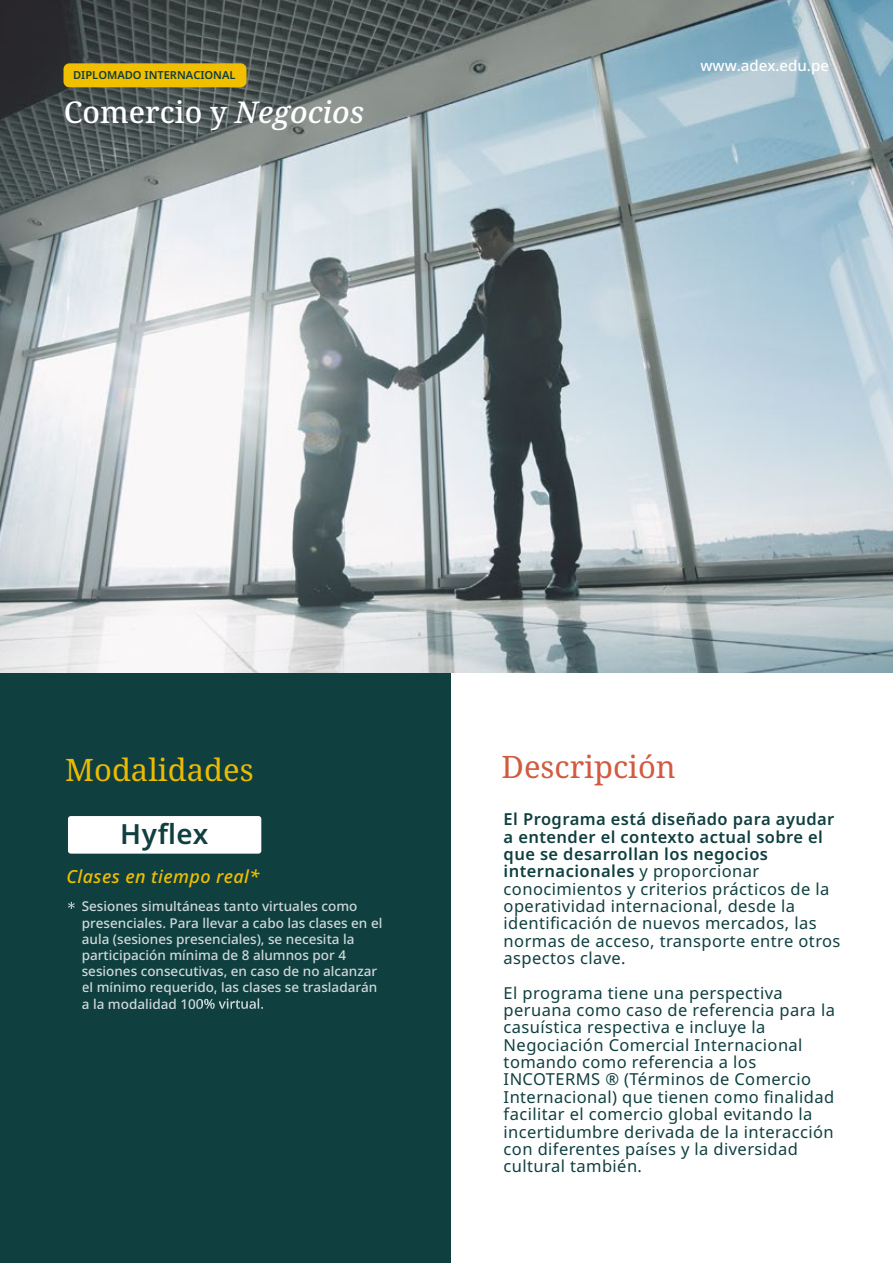
<style>
.page{position:relative;width:893px;height:1263px;background:#fff}
.page>*{position:absolute;margin:0;border:0;box-sizing:border-box;transform-origin:0 0}
.t1{font:30.9px "Noto Serif";color:#ecbb00}
.t2{font:30.9px "Noto Serif";color:#d25a40}
.t3{font:500 30px "Noto Serif";color:#fff}
.t4{font:600 27.75px "Noto Sans";color:#103f40}
.t5{font:italic 500 18px "Noto Sans";letter-spacing:.025em;color:#efbf00}
.t6{font:16.5px/17.4px "Noto Sans";letter-spacing:.025em;color:#103f40}
.t7{font:500 15px "Noto Sans";color:#fff}
.t8{font:500 13.5px/16.2px "Noto Sans";color:#cfd9d9}
.t9{font:600 11.1px "Noto Sans";color:#113d3d}
.s1{font-style:italic}
.s2{font-weight:600}
</style>
<div class="page">
<div style="left:0;top:672px;width:451px;height:591px;background:#103f40"></div>
<img style="left:0;top:0;width:893px;height:672px">
<div style="left:63px;top:63px;width:183px;height:24px;background:#efbf00;border-radius:6px"></div>
<div style="left:68px;top:816px;width:193px;height:38px;background:#fff;border-radius:3px"></div>
<svg style="left:68px;top:902px;width:7px;height:7px"></svg>
<hr style="left:200px;top:993px;width:147px;height:3px;background:#cfd9d9">
<svg style="left:200px;top:998px;width:63px;height:11px"></svg>
<p class="t9" style="left:73px;top:67px;width:164px">DIPLOMADO INTERNACIONAL</p>
<h2 class="t3" style="left:64px;top:91px;width:302px">Comercio y <span class="s1">Negocios</span></h2>
<p class="t7" style="left:700px;top:55px;width:130px">www.adex.edu.pe</p>
<h1 class="t1" style="left:65px;top:749px;width:190px">Modalidades</h1>
<h1 class="t2" style="left:501px;top:746px;width:176px">Descripción</h1>
<h3 class="t4" style="left:120px;top:814px;width:90px">Hyflex</h3>
<p class="t5" style="left:66px;top:864px;width:195px">Clases en tiempo real*</p>
<p class="t8" style="left:82px;top:899px;width:302px">Sesiones simultáneas tanto virtuales como presenciales. Para llevar a cabo las clases en el aula (sesiones presenciales), se necesita la participación mínima de 8 alumnos por 4 sesiones consecutivas, en caso de no alcanzar el mínimo requerido, las clases se trasladarán a la modalidad 100% virtual.</p>
<p class="t6" style="left:504px;top:811px;width:338px"><span class="s2">El Programa está diseñado para ayudar a entender el contexto actual sobre el que se desarrollan los negocios internacionales</span> y proporcionar conocimientos y criterios prácticos de la operatividad internacional, desde la identificación de nuevos mercados, las normas de acceso, transporte entre otros aspectos clave.</p>
<p class="t6" style="left:504px;top:984px;width:333px">El programa tiene una perspectiva peruana como caso de referencia para la casuística respectiva e incluye la Negociación Comercial Internacional tomando como referencia a los INCOTERMS ® (Términos de Comercio Internacional) que tienen como finalidad facilitar el comercio global evitando la incertidumbre derivada de la interacción con diferentes países y la diversidad cultural también.</p>
</div>
